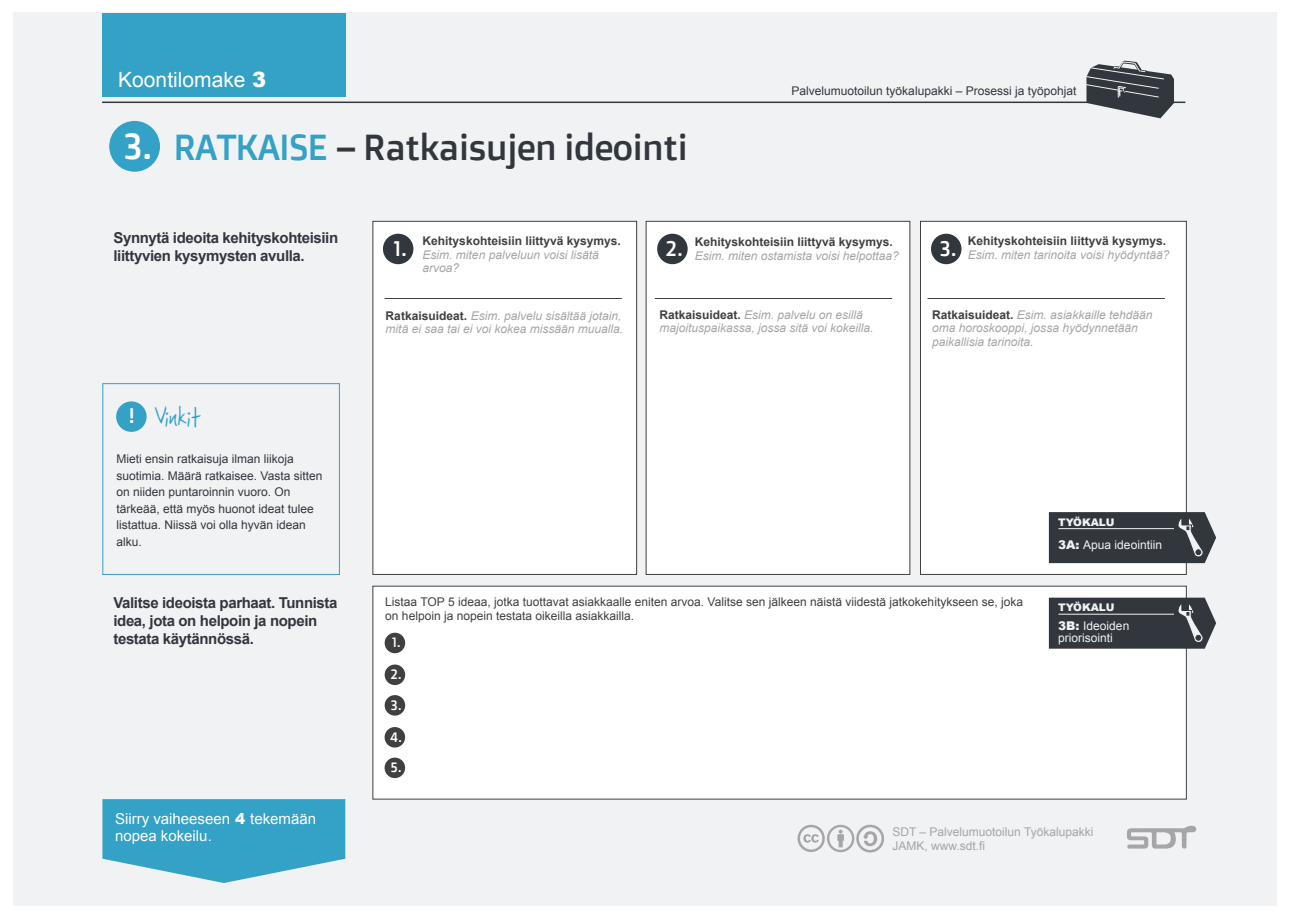
<style>
.page{position:relative;width:1289px;height:919px;background:#fff}
.page>*{position:absolute;margin:0;border:0;box-sizing:border-box;transform-origin:0 0}
.t1{font:36px "Doppio One";letter-spacing:-.025em;color:#32373e}
.t2{font:36px "Doppio One";color:#fff}
.t3{font:27px "Faraco Hand";letter-spacing:-.025em;color:#34a1c6}
.t4{font:21px "Arial";color:#fff}
.t5{font:21px "Doppio One";color:#fff}
.t6{font:700 15px/18px "Arial";letter-spacing:-.025em;color:#32373e}
.t7{font:15px/16.5px "Arial";color:#fff}
.t8{font:13.5px "Doppio One";color:#fff}
.t9{font:italic 12px/13.5px "Arial";color:#a6a5a7}
.t10{font:12px/16.5px "Arial";color:#32373e}
.t11{font:12px/13.5px "Arial";color:#404041}
.t12{font:700 12px "Arial";color:#404041}
.t13{font:12px/13.5px "Arial";color:#a6a5a7}
.t14{font:12px/12px "Arial";color:#f1f2f4}
.t15{font:900 10.5px "Arial";color:#f1f2f4}
.s1{font-weight:900}
.s2{color:#34a1c6}
.s3{font-family:"Doppio One";font-size:21px;color:#fff}
.s4{font-weight:700;font-style:normal;color:#404041}
</style>
<div class="page">
<div style="left:13px;top:13px;width:1263px;height:893px;background:#f1f2f4"></div>
<div style="left:372px;top:221px;width:265px;height:353px;background:#fff;border:1px solid #404041"></div>
<div style="left:109px;top:121px;width:51px;height:51px;background:#34a1c6;border-radius:50%"></div>
<div style="left:102px;top:13px;width:243px;height:84px;background:#34a1c6"></div>
<div style="left:372px;top:585px;width:814px;height:214px;background:#fff;border:1px solid #404041"></div>
<svg style="left:102px;top:799px;width:243px;height:83px;background:#4daccc"></svg>
<div style="left:645px;top:221px;width:265px;height:353px;background:#fff"></div>
<div style="left:920px;top:221px;width:266px;height:353px;background:#fff;border:1px solid #404041"></div>
<div style="left:383px;top:234px;width:30px;height:30px;background:#32373e;border-radius:50%"></div>
<div style="left:657px;top:234px;width:30px;height:30px;background:#32373e;border-radius:50%"></div>
<div style="left:931px;top:234px;width:30px;height:30px;background:#32373e;border-radius:50%"></div>
<hr style="left:384px;top:298px;width:238px;height:1px;background:#404041">
<hr style="left:655px;top:298px;width:237px;height:1px;background:#404041">
<hr style="left:927px;top:298px;width:237px;height:1px;background:#404041">
<div style="left:102px;top:383px;width:238px;height:191px;border:1px solid #34a1c6"></div>
<div style="left:384px;top:632px;width:21px;height:21px;background:#404041;border-radius:50%"></div>
<div style="left:384px;top:664px;width:21px;height:21px;background:#404041;border-radius:50%"></div>
<div style="left:384px;top:695px;width:21px;height:20px;background:#404041;border-radius:50%"></div>
<div style="left:384px;top:727px;width:21px;height:20px;background:#404041;border-radius:50%"></div>
<div style="left:384px;top:757px;width:21px;height:21px;background:#404041;border-radius:50%"></div>
<hr style="left:102px;top:101px;width:1083px;height:2px;background:#32373e">
<svg style="left:1048px;top:512px;width:168px;height:51px;background:#41464c"></svg>
<svg style="left:1048px;top:597px;width:168px;height:51px;background:#43484e"></svg>
<div style="left:116px;top:401px;width:31px;height:31px;background:#34a1c6;border-radius:50%"></div>
<svg style="left:1085px;top:61px;width:88px;height:57px"></svg>
<svg style="left:1127px;top:825px;width:69px;height:23px"></svg>
<svg style="left:797px;top:824px;width:87px;height:28px"></svg>
<h3 class="t4" style="left:118px;top:68px;width:149px">Koontilomake <span class="s1">3</span></h3>
<h1 class="t2" style="left:123px;top:123px;width:30px">3.</h1>
<h1 class="t1" style="left:173px;top:124px;width:516px"><span class="s2">RATKAISE</span> – Ratkaisujen ideointi</h1>
<p class="t10" style="left:791px;top:82px;width:286px">Palvelumuotoilun työkalupakki – Prosessi ja työpohjat</p>
<p class="t6" style="left:113px;top:228px;width:226px">Synnytä ideoita kehityskohteisiin liittyvien kysymysten avulla.</p>
<h2 class="t3" style="left:129px;top:407px;width:74px"><span class="s3">!</span> Vinkit</h2>
<p class="t10" style="left:116px;top:450px;width:207px">Mieti ensin ratkaisuja ilman liikoja suotimia. Määrä ratkaisee. Vasta sitten on niiden puntaroinnin vuoro. On tärkeää, että myös huonot ideat tulee listattua. Niissä voi olla hyvän idean alku.</p>
<p class="t6" style="left:113px;top:594px;width:226px">Valitse ideoista parhaat. Tunnista idea, jota on helpoin ja nopein testata käytännössä.</p>
<p class="t7" style="left:115px;top:810px;width:202px">Siirry vaiheeseen <span class="s1">4</span> tekemään nopea kokeilu.</p>
<p class="t12" style="left:422px;top:234px;width:200px">Kehityskohteisiin liittyvä kysymys.</p>
<p class="t9" style="left:422px;top:247px;width:178px">Esim. miten palveluun voisi lisätä arvoa?</p>
<p class="t12" style="left:694px;top:235px;width:200px">Kehityskohteisiin liittyvä kysymys.</p>
<p class="t9" style="left:694px;top:249px;width:206px">Esim. miten ostamista voisi helpottaa?</p>
<h3 class="t5" style="left:393px;top:234px;width:15px">1.</h3>
<h3 class="t5" style="left:665px;top:234px;width:19px">2.</h3>
<h3 class="t5" style="left:939px;top:234px;width:18px">3.</h3>
<p class="t12" style="left:967px;top:234px;width:200px">Kehityskohteisiin liittyvä kysymys.</p>
<p class="t9" style="left:967px;top:247px;width:203px">Esim. miten tarinoita voisi hyödyntää?</p>
<p class="t9" style="left:385px;top:309px;width:239px"><span class="s4">Ratkaisuideat.</span> Esim. palvelu sisältää jotain, mitä ei saa tai ei voi kokea missään muualla.</p>
<p class="t9" style="left:659px;top:307px;width:216px"><span class="s4">Ratkaisuideat.</span> Esim. palvelu on esillä majoituspaikassa, jossa sitä voi kokeilla.</p>
<p class="t9" style="left:932px;top:307px;width:222px"><span class="s4">Ratkaisuideat.</span> Esim. asiakkaille tehdään oma horoskooppi, jossa hyödynnetään paikallisia tarinoita.</p>
<p class="t15" style="left:1058px;top:514px;width:58px">TYÖKALU</p>
<p class="t11" style="left:385px;top:595px;width:639px">Listaa TOP 5 ideaa, jotka tuottavat asiakkaalle eniten arvoa. Valitse sen jälkeen näistä viidestä jatkokehitykseen se, joka on helpoin ja nopein testata oikeilla asiakkailla.</p>
<p class="t8" style="left:392px;top:634px;width:10px">1.</p>
<p class="t8" style="left:390px;top:665px;width:12px">2.</p>
<p class="t8" style="left:390px;top:696px;width:12px">3.</p>
<p class="t8" style="left:390px;top:728px;width:13px">4.</p>
<p class="t8" style="left:390px;top:758px;width:12px">5.</p>
<p class="t14" style="left:1058px;top:539px;width:105px"><span class="s1">3A:</span> Apua ideointiin</p>
<p class="t15" style="left:1058px;top:599px;width:58px">TYÖKALU</p>
<p class="t14" style="left:1058px;top:620px;width:73px"><span class="s1">3B:</span> Ideoiden priorisointi</p>
<p class="t13" style="left:892px;top:825px;width:202px">SDT – Palvelumuotoilun Työkalupakki<br>JAMK, www.sdt.fi</p>
</div>
